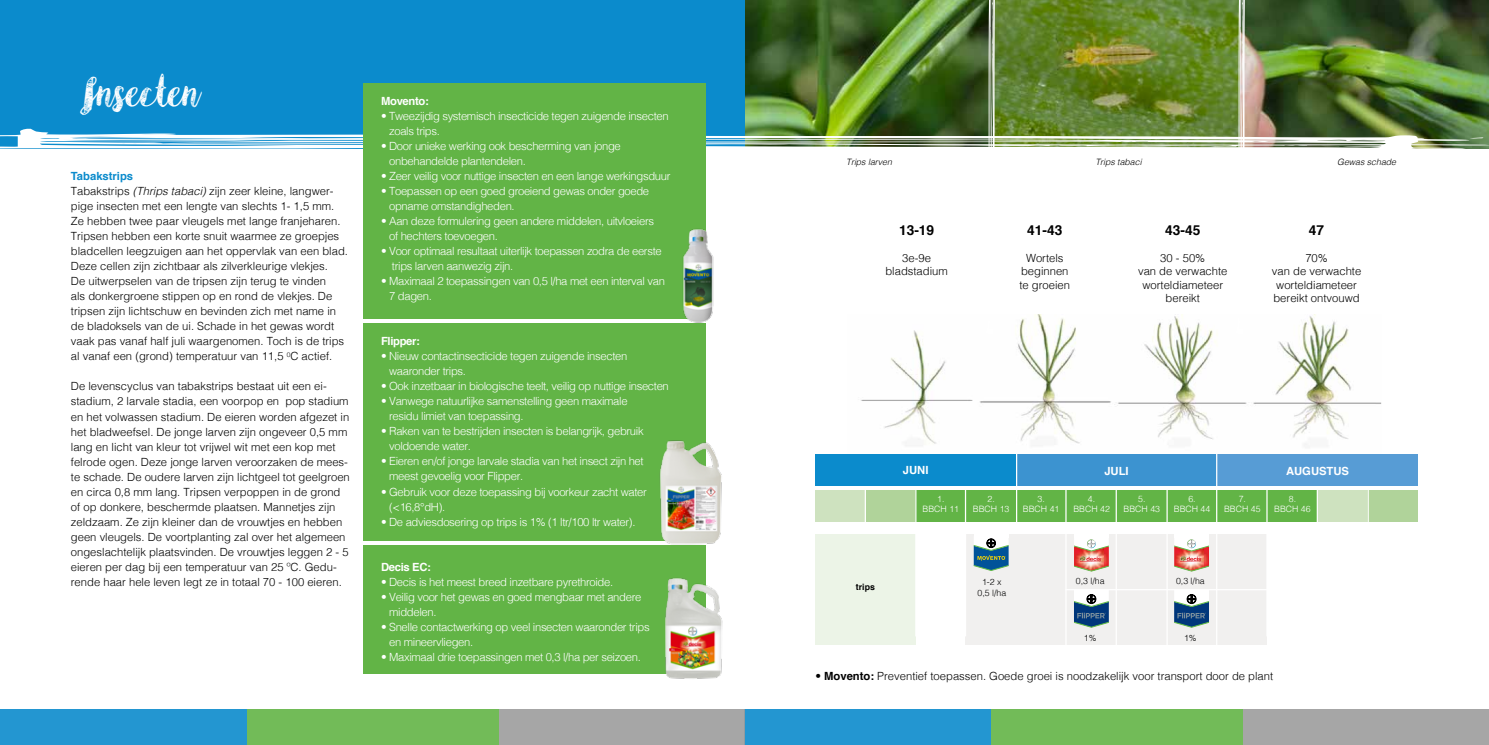
<style>
.page{position:relative;width:1489px;height:745px;background:#fff}
.page>*{position:absolute;margin:0;border:0;box-sizing:border-box;transform-origin:0 0}
.t1{font:43.75px "Angeline Vintage";color:#fff}
.t2{font:700 13.75px "Helvetica";color:#000}
.t3{font:300 11.25px/15px "Helvetica";color:#000;text-align:center}
.t4{font:300 11.25px/15px "Helvetica";letter-spacing:-.03em;color:#fff}
.t5{font:700 11.25px "Helvetica";letter-spacing:-.03em;color:#fff}
.t6{font:700 11.25px "Helvetica";color:#fff}
.t7{font:300 8.75px/10.5px "Helvetica";color:#fff;text-align:center}
.t8{font:italic 300 8.75px "Helvetica";color:#000}
.t9{font:300 8.75px/10.5px "Helvetica";color:#000;text-align:center}
.t10{font:700 8.75px "Helvetica";color:#000}
.s1{font-weight:700;color:#0b8bcc}
.s2{font-style:italic}
.s3{font-weight:700}
</style>
<div class="page">
<div style="left:1242px;top:709px;width:246px;height:35px;background:#a6a6a6"></div>
<div style="left:991px;top:709px;width:251px;height:35px;background:#72bb58"></div>
<div style="left:744px;top:709px;width:247px;height:35px;background:#2396d1"></div>
<div style="left:498px;top:709px;width:246px;height:35px;background:#a6a6a6"></div>
<div style="left:247px;top:709px;width:251px;height:35px;background:#72bb58"></div>
<div style="left:0;top:709px;width:247px;height:35px;background:#2396d1"></div>
<div style="left:815px;top:534px;width:100px;height:110px;background:#ecf4e7"></div>
<div style="left:965px;top:534px;width:150px;height:110px;background:#f1f0ef"></div>
<svg style="left:973px;top:537px;width:35px;height:33px"></svg>
<div style="left:973px;top:531px;width:35px;height:6px;background:#fff"></div>
<div style="left:1115px;top:534px;width:151px;height:110px;background:#f1f0ef"></div>
<hr style="left:1065px;top:588px;width:205px;height:2px;background:#fff">
<svg style="left:1074px;top:590px;width:34px;height:37px"></svg>
<div style="left:1073px;top:531px;width:35px;height:6px;background:#fff"></div>
<svg style="left:1073px;top:535px;width:35px;height:36px"></svg>
<img style="left:861px;top:349px;width:519px;height:97px">
<div style="left:815px;top:453px;width:201px;height:32px;background:#0b8bcc"></div>
<div style="left:1016px;top:453px;width:200px;height:32px;background:#3c93d0"></div>
<div style="left:1217px;top:453px;width:200px;height:32px;background:#579cd5"></div>
<div style="left:815px;top:489px;width:50px;height:32px;background:#cee2bf"></div>
<div style="left:865px;top:489px;width:50px;height:32px;background:#b0d39a"></div>
<div style="left:915px;top:489px;width:51px;height:32px;background:#62b446"></div>
<div style="left:966px;top:489px;width:50px;height:32px;background:#62b446"></div>
<div style="left:1016px;top:489px;width:50px;height:32px;background:#62b446"></div>
<div style="left:1066px;top:489px;width:50px;height:32px;background:#62b446"></div>
<div style="left:1116px;top:489px;width:50px;height:32px;background:#62b446"></div>
<div style="left:1166px;top:489px;width:51px;height:32px;background:#62b446"></div>
<div style="left:1217px;top:489px;width:50px;height:32px;background:#62b446"></div>
<div style="left:1267px;top:489px;width:50px;height:32px;background:#62b446"></div>
<div style="left:1317px;top:489px;width:50px;height:32px;background:#cee2bf"></div>
<div style="left:1367px;top:489px;width:50px;height:32px;background:#b0d39a"></div>
<hr style="left:915px;top:489px;width:1px;height:147px;background:#fff">
<hr style="left:964px;top:489px;width:2px;height:147px;background:#fff">
<hr style="left:1015px;top:453px;width:2px;height:78px;background:#fff">
<hr style="left:1065px;top:489px;width:1px;height:37px;background:#fff">
<hr style="left:1166px;top:489px;width:1px;height:160px;background:#fff">
<hr style="left:1215px;top:453px;width:2px;height:196px;background:#fff">
<hr style="left:1266px;top:489px;width:1px;height:147px;background:#fff">
<hr style="left:1316px;top:489px;width:1px;height:147px;background:#fff">
<hr style="left:1367px;top:489px;width:1px;height:147px;background:#fff">
<hr style="left:864px;top:489px;width:2px;height:37px;background:#fff">
<hr style="left:1115px;top:489px;width:1px;height:168px;background:#fff">
<img style="left:0;top:0;width:1488px;height:349px">
<div style="left:363px;top:83px;width:342px;height:236px;background:#62b446"></div>
<div style="left:363px;top:323px;width:342px;height:217px;background:#62b446"></div>
<div style="left:363px;top:545px;width:342px;height:128px;background:#62b446"></div>
<img style="left:659px;top:574px;width:64px;height:105px">
<img style="left:655px;top:438px;width:67px;height:110px">
<img style="left:680px;top:227px;width:36px;height:100px">
<hr style="left:1065px;top:529px;width:1px;height:128px;background:#fff">
<svg style="left:1174px;top:590px;width:34px;height:37px"></svg>
<div style="left:1174px;top:531px;width:34px;height:6px;background:#fff"></div>
<svg style="left:1174px;top:537px;width:34px;height:34px"></svg>
<h1 class="t1" style="left:79px;top:64px;width:119px">Insecten</h1>
<p class="t3" style="left:71px;top:168px;width:278px;text-align:left"><span class="s1">Tabakstrips<br></span>Tabakstrips <span class="s2">(Thrips tabaci)</span> zijn zeer kleine, langwer&shy;pige insecten met een lengte van slechts 1- 1,5 mm.<br>Ze hebben twee paar vleugels met lange franjeharen.<br>Tripsen hebben een korte snuit waarmee ze groepjes bladcellen leegzuigen aan het oppervlak van een blad.<br>Deze cellen zijn zichtbaar als zilverkleurige vlekjes.<br>De uitwerpselen van de tripsen zijn terug te vinden<br>als donkergroene stippen op en rond de vlekjes. De tripsen zijn lichtschuw en bevinden zich met name in de bladoksels van de ui. Schade in het gewas wordt vaak pas vanaf half juli waargenomen. Toch is de trips al vanaf een (grond) temperatuur van 11,5 <sup>0</sup>C actief.</p>
<p class="t3" style="left:71px;top:378px;width:280px;text-align:left">De levenscyclus van tabakstrips bestaat uit een ei&shy;stadium, 2 larvale stadia, een voorpop en pop stadium en het volwassen stadium. De eieren worden afgezet in het bladweefsel. De jonge larven zijn ongeveer 0,5 mm lang en licht van kleur tot vrijwel wit met een kop met felrode ogen. Deze jonge larven veroorzaken de mees&shy;te schade. De oudere larven zijn lichtgeel tot geelgroen en circa 0,8 mm lang. Tripsen verpoppen in de grond of op donkere, beschermde plaatsen. Mannetjes zijn zeldzaam. Ze zijn kleiner dan de vrouwtjes en hebben geen vleugels. De voortplanting zal over het algemeen ongeslachtelijk plaatsvinden. De vrouwtjes leggen 2 - 5 eieren per dag bij een temperatuur van 25 ºC. Gedu&shy;rende haar hele leven legt ze in totaal 70 - 100 eieren.</p>
<p class="t5" style="left:381px;top:92px;width:49px">Movento:</p>
<p class="t4" style="left:389px;top:108px;width:281px;text-indent:-8px">• Tweezijdig systemisch insecticide tegen zuigende insecten zoals trips.</p>
<p class="t4" style="left:389px;top:138px;width:233px;text-indent:-8px">• Door unieke werking ook bescherming van jonge onbehandelde plantendelen.</p>
<p class="t4" style="left:381px;top:168px;width:291px">• Zeer veilig voor nuttige insecten en een lange werkingsduur</p>
<p class="t4" style="left:389px;top:183px;width:261px;text-indent:-8px">• Toepassen op een goed groeiend gewas onder goede opname omstandigheden.</p>
<p class="t4" style="left:389px;top:213px;width:266px;text-indent:-8px">• Aan deze formulering geen andere middelen, uitvloeiers of hechters toevoegen.</p>
<p class="t4" style="left:392px;top:243px;width:271px;text-indent:-11px">• Voor optimaal resultaat uiterlijk toepassen zodra de eerste trips larven aanwezig zijn.</p>
<p class="t4" style="left:389px;top:273px;width:277px;text-indent:-8px">• Maximaal 2 toepassingen van 0,5 l/ha met een interval van<br>7 dagen.</p>
<p class="t5" style="left:381px;top:332px;width:40px">Flipper:</p>
<p class="t4" style="left:389px;top:348px;width:240px;text-indent:-8px">• Nieuw contactinsecticide tegen zuigende insecten waaronder trips.</p>
<p class="t4" style="left:381px;top:378px;width:289px">• Ook inzetbaar in biologische teelt, veilig op nuttige insecten</p>
<p class="t4" style="left:389px;top:393px;width:240px;text-indent:-8px">• Vanwege natuurlijke samenstelling geen maximale residu limiet van toepassing.</p>
<p class="t4" style="left:389px;top:423px;width:256px;text-indent:-8px">• Raken van te bestrijden insecten is belangrijk, gebruik voldoende water.</p>
<p class="t4" style="left:389px;top:453px;width:256px;text-indent:-8px">• Eieren en/of jonge larvale stadia van het insect zijn het meest gevoelig voor Flipper.</p>
<p class="t4" style="left:389px;top:483px;width:259px;text-indent:-8px">• Gebruik voor deze toepassing bij voorkeur zacht water (&lt;16,8°dH).</p>
<p class="t4" style="left:381px;top:513px;width:256px">• De adviesdosering op trips is 1% (1 ltr/100 ltr water).</p>
<p class="t5" style="left:381px;top:557px;width:51px">Decis EC:</p>
<p class="t4" style="left:381px;top:573px;width:233px">• Decis is het meest breed inzetbare pyrethroide.</p>
<p class="t4" style="left:389px;top:588px;width:254px;text-indent:-8px">• Veilig voor het gewas en goed mengbaar met andere middelen.</p>
<p class="t4" style="left:389px;top:618px;width:262px;text-indent:-8px">• Snelle contactwerking op veel insecten waaronder trips en mineervliegen.</p>
<p class="t4" style="left:381px;top:648px;width:261px">• Maximaal drie toepassingen met 0,3 l/ha per seizoen.</p>
<p class="t8" style="left:846px;top:154px;width:47px">Trips larven</p>
<p class="t2" style="left:899px;top:219px;width:37px">13-19</p>
<p class="t3" style="left:885px;top:250px;width:64px;line-height:13.5px">3e-9e bladstadium</p>
<p class="t2" style="left:1027px;top:219px;width:37px">41-43</p>
<p class="t3" style="left:1019px;top:250px;width:52px;line-height:13.5px">Wortels beginnen te groeien</p>
<p class="t8" style="left:1095px;top:154px;width:48px">Trips tabaci</p>
<p class="t8" style="left:1337px;top:154px;width:60px">Gewas schade</p>
<p class="t2" style="left:1165px;top:219px;width:37px">43-45</p>
<p class="t3" style="left:1137px;top:250px;width:91px;line-height:13.5px">30 - 50%<br>van de verwachte worteldiameteer bereikt</p>
<p class="t2" style="left:1308px;top:219px;width:17px">47</p>
<p class="t3" style="left:1271px;top:250px;width:91px;line-height:13.5px">70%<br>van de verwachte worteldiameteer bereikt ontvouwd</p>
<p class="t5" style="left:902px;top:461px;width:27px">JUNI</p>
<p class="t5" style="left:1104px;top:461px;width:26px">JULI</p>
<p class="t6" style="left:1285px;top:461px;width:65px">AUGUSTUS</p>
<p class="t7" style="left:922px;top:492px;width:38px">1.<br>BBCH 11</p>
<p class="t7" style="left:972px;top:492px;width:38px">2.<br>BBCH 13</p>
<p class="t7" style="left:1022px;top:492px;width:38px">3.<br>BBCH 41</p>
<p class="t7" style="left:1073px;top:492px;width:38px">4.<br>BBCH 42</p>
<p class="t7" style="left:1123px;top:492px;width:38px">5.<br>BBCH 43</p>
<p class="t7" style="left:1173px;top:492px;width:38px">6.<br>BBCH 44</p>
<p class="t7" style="left:1223px;top:492px;width:38px">7.<br>BBCH 45</p>
<p class="t7" style="left:1274px;top:492px;width:38px">8.<br>BBCH 46</p>
<p class="t10" style="left:856px;top:579px;width:20px">trips</p>
<p class="t9" style="left:977px;top:576px;width:30px">1-2 x<br>0,5 l/ha</p>
<p class="t9" style="left:1075px;top:574px;width:30px">0,3 l/ha</p>
<p class="t9" style="left:1175px;top:574px;width:30px">0,3 l/ha</p>
<p class="t9" style="left:1183px;top:632px;width:14px">1%</p>
<p class="t9" style="left:1083px;top:632px;width:14px">1%</p>
<p class="t3" style="left:815px;top:667px;width:459px">• <span class="s3">Movento:</span> Preventief toepassen. Goede groei is noodzakelijk voor transport door de plant</p>
</div>
